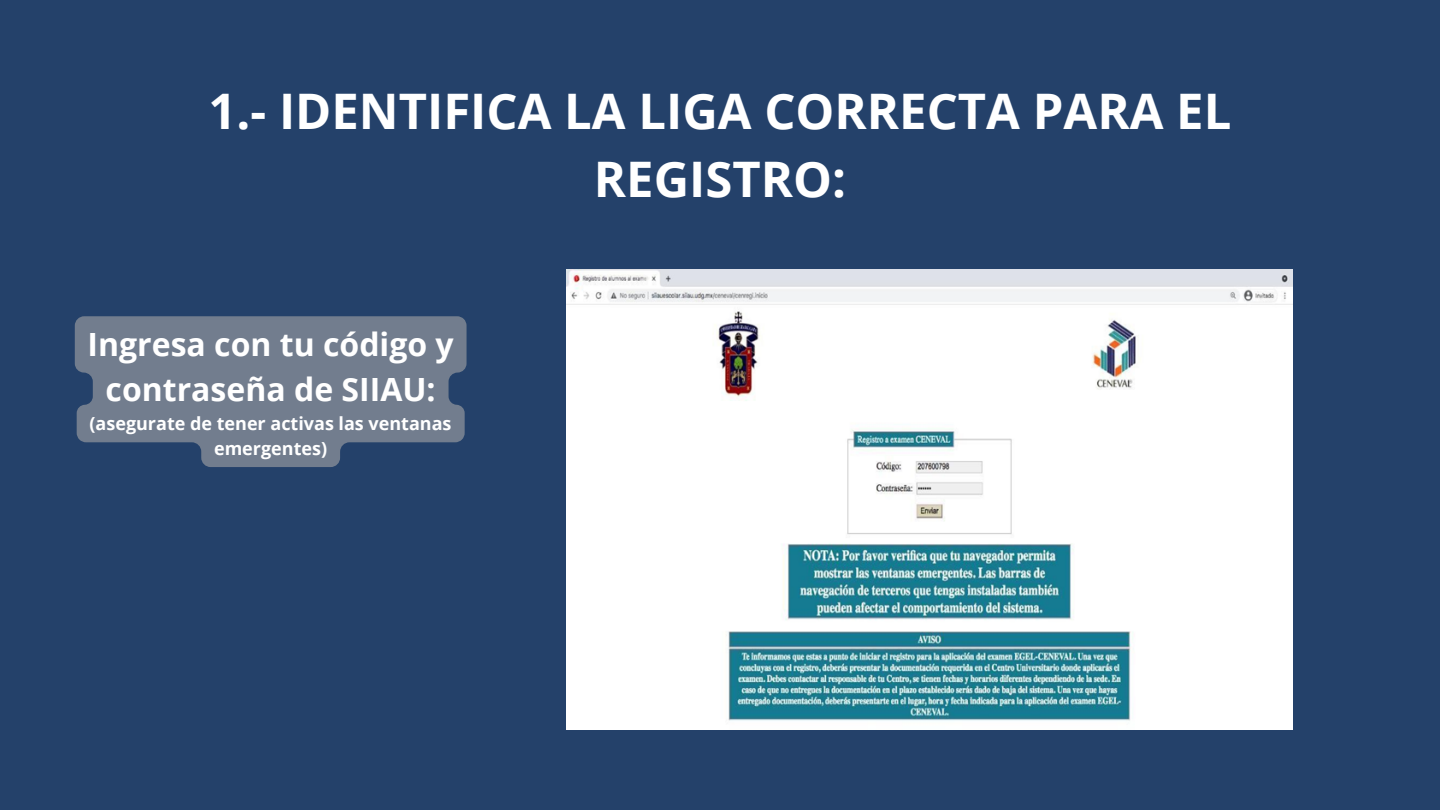
<style>
.page{position:relative;width:1440px;height:810px;background:#24416a}
.page>*{position:absolute;margin:0;border:0;box-sizing:border-box;transform-origin:0 0}
.t1{font:700 49px/68.2px "Open Sans";color:#fff;text-align:center}
.t2{font:700 32px/44.2px "Open Sans";color:#fff;text-align:center}
.t3{font:700 18px/24.8px "Open Sans";color:#fff;text-align:center}
</style>
<div class="page">
<img style="left:567px;top:269px;width:726px;height:460px">
<svg style="left:75px;top:316px;width:392px;height:151px;background:#667488"></svg>
<p class="t1" style="left:209px;top:75px;width:1024px">1.- IDENTIFICA LA LIGA CORRECTA PARA EL<br>REGISTRO:</p>
<p class="t2" style="left:88px;top:322px;width:368px">Ingresa con tu código y contraseña de SIIAU:</p>
<p class="t3" style="left:89px;top:411px;width:364px">(asegurate de tener activas las ventanas emergentes)</p>
</div>
